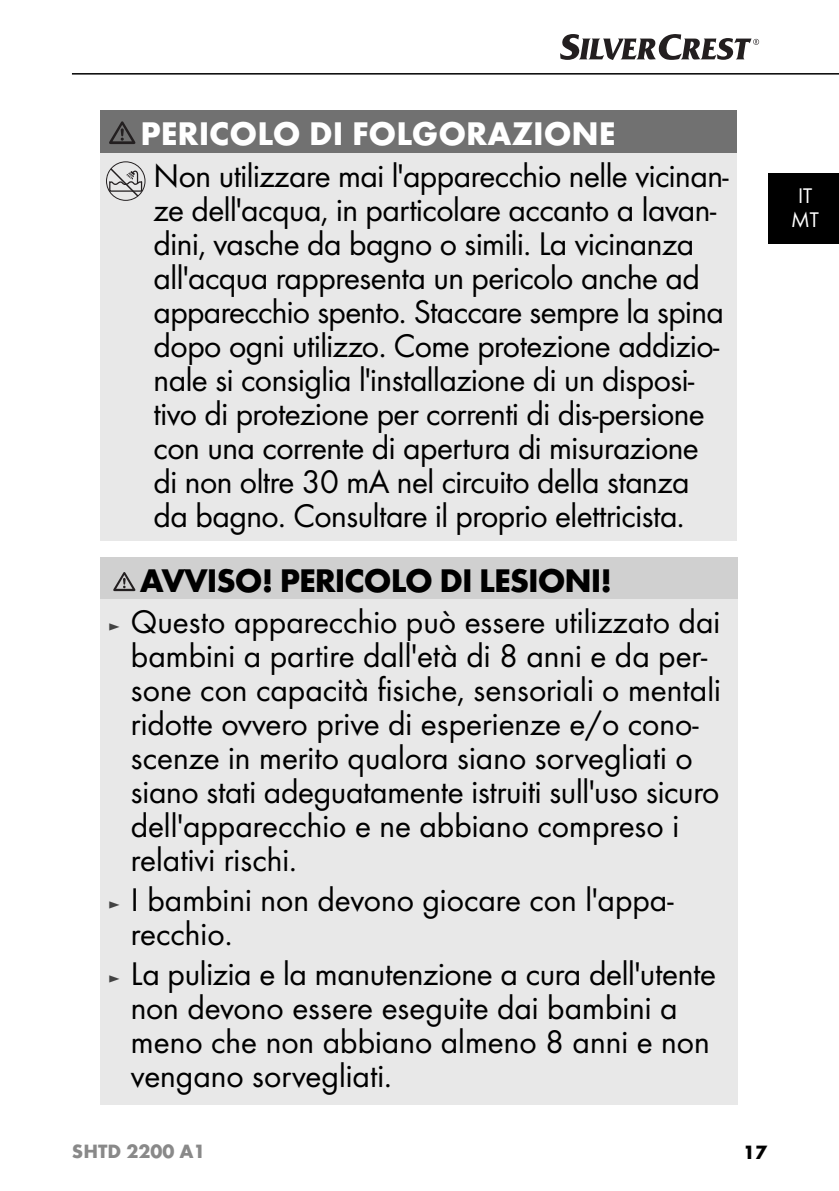
<style>
.page{position:relative;width:839px;height:1191px;background:#fff}
.page>*{position:absolute;margin:0;border:0;box-sizing:border-box;transform-origin:0 0}
.t1{font:34px/34px "Futura Boo";letter-spacing:-.015em;color:#000}
.t2{font:700 34px "Futura";letter-spacing:-.03em;color:#000}
.t3{font:700 34px "Futura";color:#fff}
.t4{font:22px/24px "Futura Boo";color:#fff;text-align:center}
.t5{font:700 20px "Futura";color:#898989}
.t6{font:700 20px "Futura";color:#000}
.s1{font-size:18px;color:#434343}
</style>
<div class="page">
<hr style="left:72px;top:73px;width:767px;height:2px;background:#000">
<svg style="left:560px;top:34px;width:199px;height:26px"></svg>
<div style="left:768px;top:173px;width:71px;height:71px;background:#000"></div>
<div style="left:100px;top:110px;width:637px;height:43px;background:#717171"></div>
<div style="left:100px;top:153px;width:637px;height:387px;background:#e8e8e8"></div>
<svg style="left:109px;top:121px;width:26px;height:23px"></svg>
<div style="left:100px;top:557px;width:638px;height:42px;background:#d0d0d0"></div>
<div style="left:100px;top:599px;width:638px;height:506px;background:#e8e8e8"></div>
<svg style="left:113px;top:572px;width:22px;height:19px"></svg>
<svg style="left:106px;top:161px;width:39px;height:40px"></svg>
<p class="t3" style="left:140px;top:120px;width:477px">PERICOLO DI FOLGORAZIONE</p>
<p class="t1" style="left:154px;top:160px;width:576px">Non utilizzare mai l'apparecchio nelle vicinan&shy;ze dell'acqua, in particolare accanto a lavan&shy;dini, vasche da bagno o simili. La vicinanza all'acqua rappresenta un pericolo anche ad apparecchio spento. Staccare sempre la spina dopo ogni utilizzo. Come protezione addizio&shy;nale si consiglia l'installazione di un disposi&shy;tivo di protezione per correnti di dis-persione con una corrente di apertura di misurazione di non oltre 30 mA nel circuito della stanza da bagno. Consultare il proprio elettricista.</p>
<p class="t2" style="left:140px;top:567px;width:474px">AVVISO! PERICOLO DI LESIONI!</p>
<p class="t1" style="left:131px;top:606px;width:591px;text-indent:-23px"><span class="s1">►</span> Questo apparecchio può essere utilizzato dai bambini a partire dall'età di 8 anni e da per&shy;sone con capacità fisiche, sensoriali o mentali ridotte ovvero prive di esperienze e/o cono&shy;scenze in merito qualora siano sorvegliati o siano stati adeguatamente istruiti sull'uso sicuro dell'apparecchio e ne abbiano compreso i relativi rischi.</p>
<p class="t1" style="left:131px;top:884px;width:544px;text-indent:-23px"><span class="s1">►</span> I bambini non devono giocare con l'appa&shy;recchio.</p>
<p class="t1" style="left:131px;top:958px;width:587px;text-indent:-23px"><span class="s1">►</span> La pulizia e la manutenzione a cura dell'utente non devono essere eseguite dai bambini a meno che non abbiano almeno 8 anni e non vengano sorvegliati.</p>
<p class="t5" style="left:72px;top:1143px;width:135px">SHTD 2200 A1</p>
<p class="t6" style="left:743px;top:1144px;width:25px">17</p>
<p class="t4" style="left:791px;top:185px;width:29px">IT<br>MT</p>
</div>
